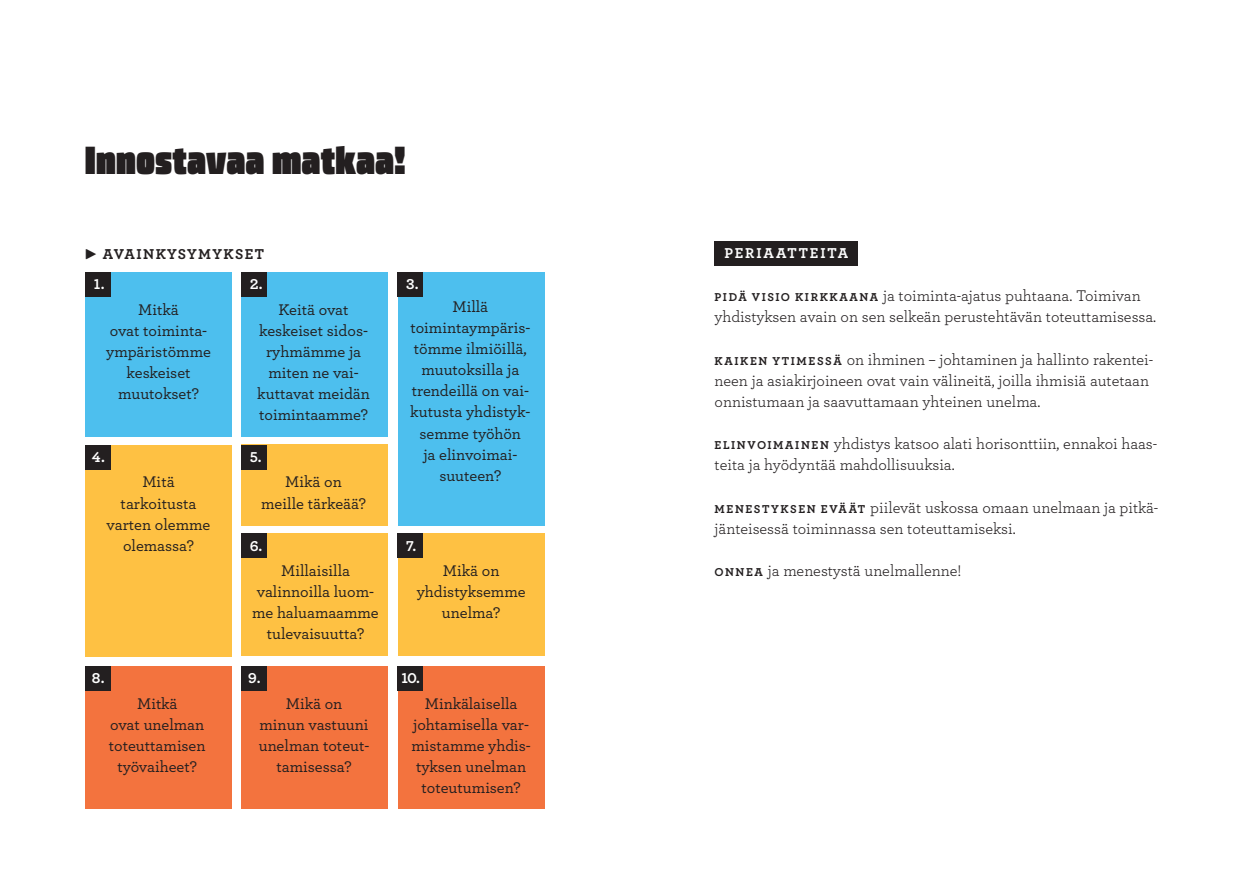
<style>
.page{position:relative;width:1259px;height:893px;background:#fff}
.page>*{position:absolute;margin:0;border:0;box-sizing:border-box;transform-origin:0 0}
.t1{font:39px "Bumper";letter-spacing:.02em;color:#231f20}
.t2{font:500 16.2px/21.1px "Archer";color:#231f20;text-align:center}
.t3{font:16.2px/21.1px "Archer";color:#231f20}
.t4{font:700 15px "Archer";letter-spacing:.125em;color:#fff}
.t5{font:700 15px "Archer";letter-spacing:.095em;color:#231f20}
.s1{font-family:"Katarine Expert";font-size:13.5px}
.s2{font-weight:700;font-size:12px}
</style>
<div class="page">
<div style="left:85px;top:272px;width:147px;height:165px;background:#4dbfee"></div>
<div style="left:85px;top:666px;width:147px;height:143px;background:#f3733e"></div>
<div style="left:241px;top:666px;width:147px;height:143px;background:#f3733e"></div>
<div style="left:398px;top:666px;width:146px;height:143px;background:#f3733e"></div>
<div style="left:241px;top:272px;width:147px;height:165px;background:#4dbfee"></div>
<div style="left:241px;top:445px;width:147px;height:81px;background:#fec143"></div>
<div style="left:398px;top:272px;width:146px;height:254px;background:#4dbfee"></div>
<div style="left:241px;top:533px;width:147px;height:123px;background:#fec143"></div>
<div style="left:85px;top:445px;width:147px;height:211px;background:#fec143"></div>
<div style="left:398px;top:533px;width:146px;height:123px;background:#fec143"></div>
<div style="left:714px;top:241px;width:144px;height:25px;background:#231f20"></div>
<div style="left:85px;top:272px;width:25px;height:25px;background:#231f20"></div>
<div style="left:85px;top:666px;width:25px;height:25px;background:#231f20"></div>
<div style="left:85px;top:445px;width:25px;height:25px;background:#231f20"></div>
<div style="left:241px;top:272px;width:25px;height:25px;background:#231f20"></div>
<div style="left:241px;top:666px;width:25px;height:25px;background:#231f20"></div>
<div style="left:241px;top:445px;width:25px;height:25px;background:#231f20"></div>
<div style="left:241px;top:533px;width:25px;height:25px;background:#231f20"></div>
<div style="left:398px;top:272px;width:25px;height:25px;background:#231f20"></div>
<div style="left:398px;top:666px;width:25px;height:25px;background:#231f20"></div>
<div style="left:398px;top:533px;width:25px;height:25px;background:#231f20"></div>
<h1 class="t1" style="left:85px;top:139px;width:321px">Innostavaa matkaa!</h1>
<p class="t5" style="left:85px;top:242px;width:180px"><span class="s1">c</span> AVAINKYSYMYKSET</p>
<p class="t4" style="left:724px;top:241px;width:125px">PERIAATTEITA</p>
<p class="t4" style="left:94px;top:273px;width:12px">1.</p>
<p class="t4" style="left:250px;top:273px;width:15px">2.</p>
<p class="t4" style="left:406px;top:273px;width:14px">3.</p>
<p class="t3" style="left:714px;top:284px;width:443px"><span class="s2">P IDÄ V ISIO K I RKK AANA</span> ja toiminta-ajatus puhtaana. Toimivan yhdistyksen avain on sen selkeän perustehtävän toteuttamisessa.</p>
<p class="t3" style="left:714px;top:348px;width:440px"><span class="s2">KAIK EN YT IMESSÄ</span> on ihminen – johtaminen ja hallinto rakentei&shy;neen ja asiakirjoineen ovat vain välineitä, joilla ihmisiä autetaan onnistumaan ja saavuttamaan yhteinen unelma.</p>
<p class="t3" style="left:714px;top:433px;width:444px"><span class="s2">E LINVOIMAINEN</span> yhdistys katsoo alati horisonttiin, ennakoi haas&shy;teita ja hyödyntää mahdollisuuksia.</p>
<p class="t3" style="left:714px;top:496px;width:445px"><span class="s2">M ENEST YK SEN EVÄ ÄT</span> piilevät uskossa omaan unelmaan ja pitkä&shy;jänteisessä toiminnassa sen toteuttamiseksi.</p>
<p class="t3" style="left:714px;top:559px;width:248px"><span class="s2">O NNEA</span> ja menestystä unelmallenne!</p>
<p class="t2" style="left:410px;top:295px;width:122px">Millä toimintaympäris&shy;tömme ilmiöillä, muutoksilla ja trendeillä on vai&shy;kutusta yhdistyk&shy;semme työhön<br>ja elinvoimai&shy;suuteen?</p>
<p class="t2" style="left:106px;top:298px;width:106px">Mitkä<br>ovat toiminta&shy;ympäristömme keskeiset muutokset?</p>
<p class="t2" style="left:257px;top:298px;width:114px">Keitä ovat keskeiset sidos&shy;ryhmämme ja miten ne vai&shy;kuttavat meidän toimintaamme?</p>
<p class="t4" style="left:92px;top:445px;width:14px">4.</p>
<p class="t4" style="left:250px;top:445px;width:14px">5.</p>
<p class="t2" style="left:261px;top:471px;width:106px">Mikä on<br>meille tärkeää?</p>
<p class="t2" style="left:107px;top:471px;width:105px">Mitä tarkoitusta varten olemme olemassa?</p>
<p class="t4" style="left:250px;top:534px;width:14px">6.</p>
<p class="t4" style="left:406px;top:534px;width:12px">7.</p>
<p class="t2" style="left:252px;top:559px;width:128px">Millaisilla valinnoilla luom&shy;me haluamaamme tulevaisuutta?</p>
<p class="t2" style="left:417px;top:559px;width:110px">Mikä on yhdistyksemme unelma?</p>
<p class="t4" style="left:92px;top:666px;width:14px">8.</p>
<p class="t2" style="left:109px;top:692px;width:98px">Mitkä<br>ovat unelman toteuttamisen työvaiheet?</p>
<p class="t4" style="left:248px;top:666px;width:14px">9.</p>
<p class="t2" style="left:259px;top:692px;width:112px">Mikä on<br>minun vastuuni unelman toteut&shy;tamisessa?</p>
<p class="t4" style="left:401px;top:666px;width:20px">10.</p>
<p class="t2" style="left:411px;top:692px;width:121px">Minkälaisella johtamisella var&shy;mistamme yhdis&shy;tyksen unelman toteutumisen?</p>
</div>
